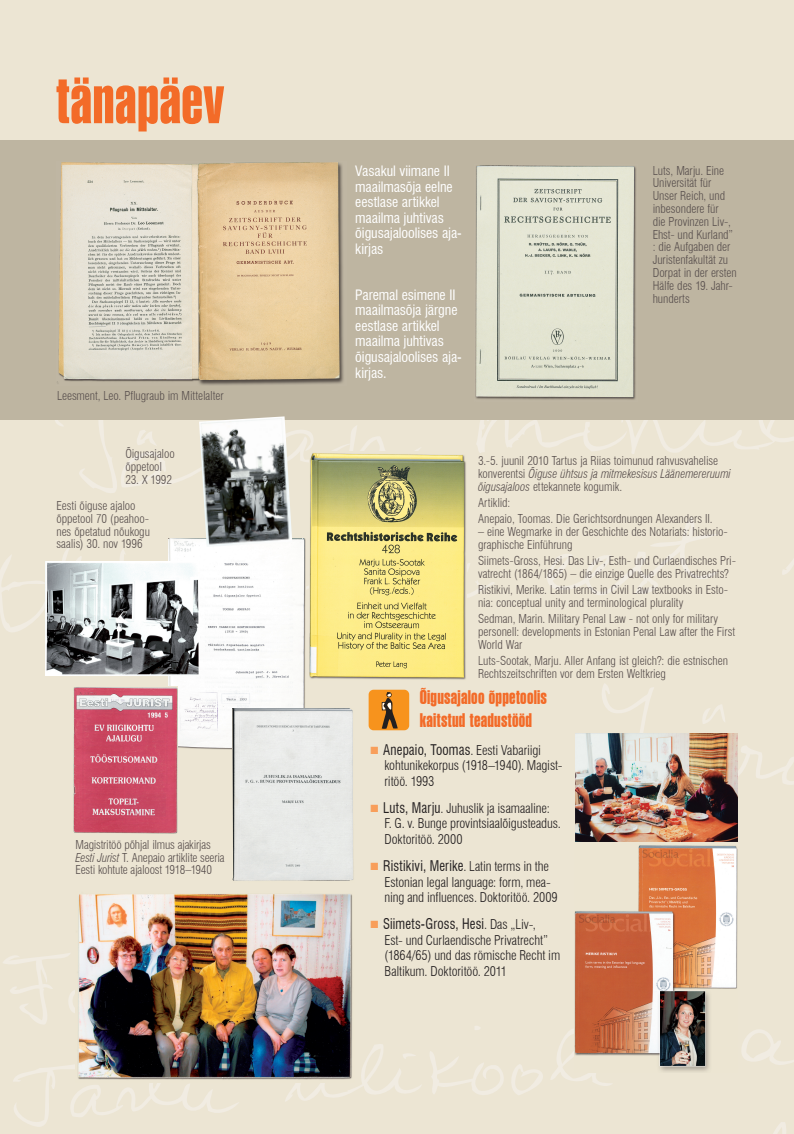
<style>
.page{position:relative;width:794px;height:1134px;background:#ece5d3}
.page>*{position:absolute;margin:0;border:0;box-sizing:border-box;transform-origin:0 0}
.pealkiri{font:64px "Swiss 911 BT Extra Compressed";letter-spacing:.01em;color:#f36b28}
.alapealkiri{font:19.2px/23px "Swiss 911 BT Extra Compressed";letter-spacing:.01em;color:#f36b28}
.loetelu_kirjandus{font:condensed 14.4px "Swiss 721 BT";letter-spacing:.015em;color:#231f20;scale:.9 1}
.kehatekst_hele{font:condensed 14px/15.6px "Swiss 721 BT";letter-spacing:-.005em;color:#fff}
.loetelu_kirjandus-2{font:300 condensed 13.2px/15.6px "Swiss 721 BT";letter-spacing:-.01em;color:#231f20}
.pildiallkiri{font:300 condensed 12px/12.8px "Swiss 721 BT";letter-spacing:-.005em;color:#59504e}
.s1{font-style:italic}
.s2{font-family:"Arial";font-weight:700;font-stretch:normal;font-size:15.6px;color:#f89e5a}
.s3{font-weight:400;font-size:14.4px}
.s4{font-weight:300;font-size:13.2px}
</style>
<div class="page">
<svg style="left:475px;top:1026px;width:5px;height:4px"></svg>
<svg style="left:477px;top:420px;width:317px;height:34px"></svg>
<svg style="left:55px;top:420px;width:365px;height:73px"></svg>
<svg style="left:547px;top:517px;width:170px;height:78px"></svg>
<svg style="left:782px;top:559px;width:12px;height:16px"></svg>
<svg style="left:1px;top:538px;width:493px;height:103px"></svg>
<svg style="left:602px;top:684px;width:192px;height:184px"></svg>
<svg style="left:3px;top:953px;width:72px;height:71px"></svg>
<svg style="left:551px;top:1029px;width:61px;height:57px"></svg>
<svg style="left:742px;top:1030px;width:52px;height:35px"></svg>
<svg style="left:285px;top:1044px;width:258px;height:57px"></svg>
<svg style="left:13px;top:1065px;width:225px;height:62px"></svg>
<svg style="left:774px;top:1122px;width:12px;height:11px"></svg>
<img style="left:574px;top:733px;width:163px;height:340px">
<div style="left:0;top:140px;width:794px;height:280px;background:#beb5a1"></div>
<img style="left:475px;top:165px;width:161px;height:235px">
<img style="left:310px;top:451px;width:156px;height:229px">
<img style="left:169px;top:539px;width:136px;height:210px">
<img style="left:46px;top:562px;width:153px;height:113px">
<img style="left:76px;top:894px;width:279px;height:188px">
<img style="left:199px;top:416px;width:93px;height:131px">
<img style="left:233px;top:709px;width:121px;height:172px">
<div style="left:368px;top:690px;width:41px;height:40px;background:#f7931d;border-radius:5px"></div>
<svg style="left:381px;top:692px;width:17px;height:37px"></svg>
<img style="left:73px;top:687px;width:104px;height:146px">
<img style="left:57px;top:162px;width:287px;height:223px">
<p class="pealkiri" style="left:56px;top:64px;width:168px">tänapäev</p>
<p class="pildiallkiri" style="left:57px;top:390px;width:168px">Leesment, Leo. Pflugraub im Mittelalter</p>
<p class="pildiallkiri" style="left:125px;top:447px;width:51px">Õigusajaloo õppetool</p>
<p class="pildiallkiri" style="left:125px;top:473px;width:48px">23. X 1992</p>
<p class="pildiallkiri" style="left:56px;top:499px;width:95px">Eesti õiguse ajaloo õppetool 70 (peahoo&shy;nes õpetatud nõukogu saalis) 30. nov 1996</p>
<p class="pildiallkiri" style="left:76px;top:838px;width:150px">Magistritöö põhjal ilmus ajakirjas<br><span class="s1">Eesti Jurist</span> T. Anepaio artiklite seeria<br>Eesti kohtute ajaloost 1918–1940</p>
<p class="kehatekst_hele" style="left:355px;top:163px;width:108px">Vasakul viimane II maailmasõja eelne eestlase artikkel maailma juhtivas õigusajaloolises aja&shy;kirjas</p>
<p class="kehatekst_hele" style="left:355px;top:287px;width:108px">Paremal esimene II maailmasõja järgne eestlase artikkel maailma juhtivas õigusajaloolises aja&shy;kirjas.</p>
<p class="pildiallkiri" style="left:653px;top:164px;width:85px">Luts, Marju. Eine<br>Universität für<br>Unser Reich, und inbesondere für<br>die Provinzen Liv-,<br>Ehst- und Kurland” : die Aufgaben der<br>Juristenfakultät zu<br>Dorpat in der ersten<br>Hälfe des 19. Jahr&shy;hunderts</p>
<p class="pildiallkiri" style="left:478px;top:454px;width:254px">3.-5. juunil 2010 Tartus ja Riias toimunud rahvusvahelise konverentsi <span class="s1">Õiguse ühtsus ja mitmekesisus Läänemereruumi õigusajaloos</span> ettekannete kogumik.</p>
<p class="pildiallkiri" style="left:478px;top:496px;width:34px">Artiklid:</p>
<p class="pildiallkiri" style="left:478px;top:512px;width:236px">Anepaio, Toomas. Die Gerichtsordnungen Alexanders II.</p>
<p class="pildiallkiri" style="left:478px;top:525px;width:251px">– eine Wegmarke in der Geschichte des Notariats: historio&shy;graphische Einführung</p>
<p class="pildiallkiri" style="left:478px;top:554px;width:259px">Siimets-Gross, Hesi. Das Liv-, Esth- und Curlaendisches Pri&shy;vatrecht (1864/1865) – die einzige Quelle des Privatrechts?</p>
<p class="pildiallkiri" style="left:478px;top:583px;width:251px">Ristikivi, Merike. Latin terms in Civil Law textbooks in Esto&shy;nia: conceptual unity and terminological plurality</p>
<p class="pildiallkiri" style="left:478px;top:612px;width:258px">Sedman, Marin. Military Penal Law - not only for military personell: developments in Estonian Penal Law after the First<br>World War</p>
<p class="pildiallkiri" style="left:478px;top:654px;width:251px">Luts-Sootak, Marju. Aller Anfang ist gleich?: die estnischen<br>Rechtszeitschriften vor dem Ersten Weltkrieg</p>
<p class="alapealkiri" style="left:420px;top:686px;width:129px">Õigusajaloo õppetoolis kaitstud teadustööd</p>
<p class="loetelu_kirjandus-2" style="left:384px;top:742px;width:179px;text-indent:-15px"><span class="s2">■</span> <span class="s3">Anepaio, Toomas</span>. Eesti Vabariigi kohtunikekorpus (1918–1940). Magist&shy;ritöö. 1993</p>
<p class="loetelu_kirjandus-2" style="left:384px;top:800px;width:178px;text-indent:-15px"><span class="s2">■</span> <span class="s3">Luts, Marju</span>. Juhuslik ja isamaaline:<br>F. G. v. Bunge provintsiaalõigusteadus.<br>Doktoritöö. 2000</p>
<p class="loetelu_kirjandus" style="left:370px;top:857px;width:201px"><span class="s2">■</span> Ristikivi, Merike<span class="s4">. Latin terms in the</span></p>
<p class="loetelu_kirjandus-2" style="left:384px;top:874px;width:175px">Estonian legal language: form, mea&shy;ning and influences. Doktoritöö. 2009</p>
<p class="loetelu_kirjandus" style="left:370px;top:915px;width:186px"><span class="s2">■</span> Siimets-Gross, Hesi<span class="s4">. Das „Liv-,</span></p>
<p class="loetelu_kirjandus-2" style="left:384px;top:932px;width:177px">Est- und Curlaendische Privatrecht” (1864/65) und das römische Recht im<br>Baltikum. Doktoritöö. 2011</p>
</div>
